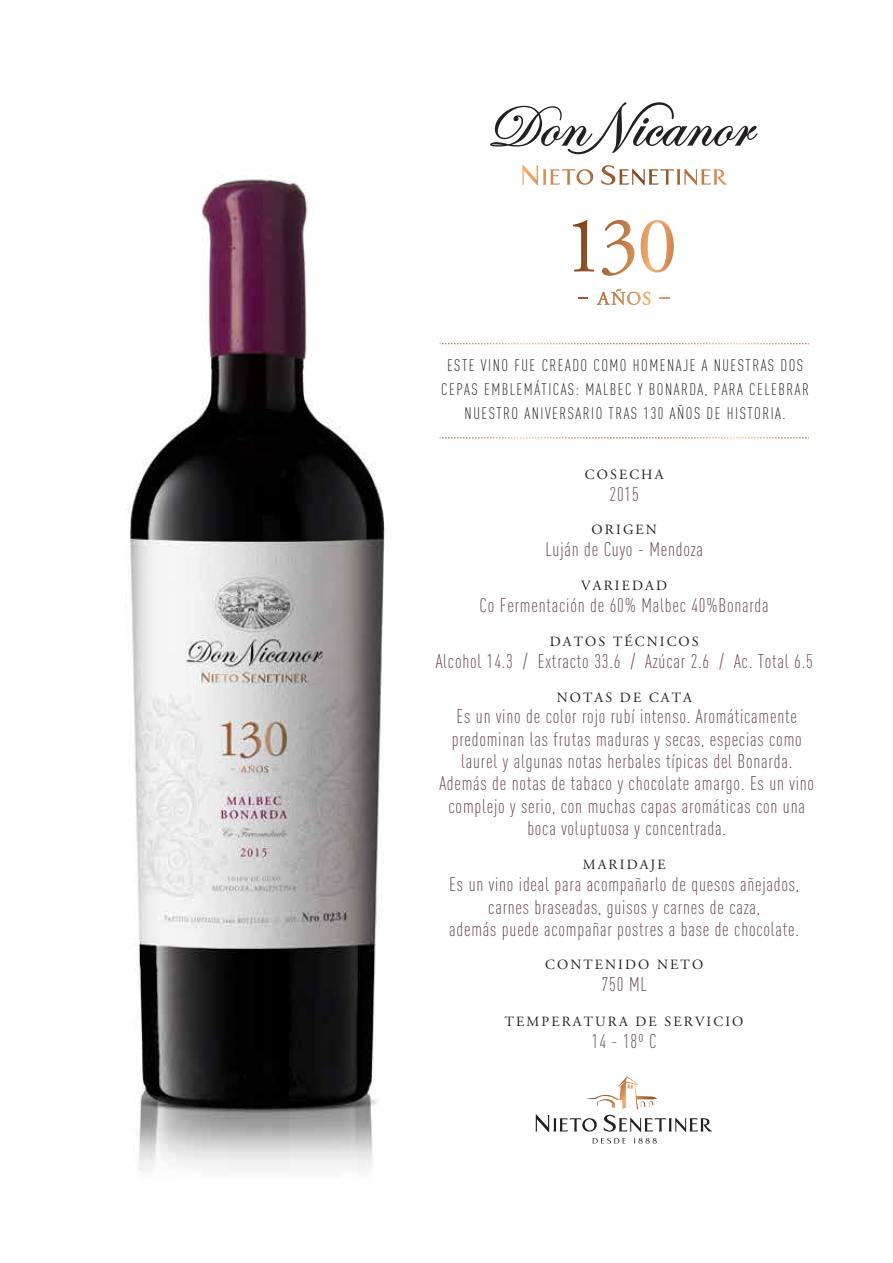
<style>
.page{position:relative;width:893px;height:1263px;background:#fff}
.page>*{position:absolute;margin:0;border:0;box-sizing:border-box;transform-origin:0 0}
.t1{font:300 19.5px/22.4px "DIN Cond";letter-spacing:.04em;color:#633f4b;text-align:center}
.t2{font:300 16.5px/24px "DIN Cond";letter-spacing:.09em;color:#231f20;text-align:center}
.t3{font:14.1px "Adobe Garamond Pro";letter-spacing:.15em;color:#231f20}
</style>
<div class="page">
<svg style="left:490px;top:102px;width:267px;height:52px"></svg>
<svg style="left:522px;top:165px;width:71px;height:20px"></svg>
<svg style="left:601px;top:165px;width:126px;height:20px"></svg>
<img style="left:126px;top:175px;width:260px;height:995px">
<svg style="left:573px;top:220px;width:21px;height:51px"></svg>
<svg style="left:602px;top:220px;width:32px;height:56px"></svg>
<svg style="left:640px;top:220px;width:34px;height:52px"></svg>
<svg style="left:597px;top:288px;width:53px;height:17px"></svg>
<svg style="left:592px;top:1138px;width:34px;height:5px"></svg>
<svg style="left:634px;top:1138px;width:23px;height:5px"></svg>
<svg style="left:535px;top:1076px;width:177px;height:55px"></svg>
<svg style="left:440px;top:343px;width:369px;height:1px"></svg>
<svg style="left:440px;top:437px;width:369px;height:1px"></svg>
<p class="t2" style="left:441px;top:353px;width:369px">ESTE VINO FUE CREADO COMO HOMENAJE A NUESTRAS DOS<br>CEPAS EMBLEMÁTICAS: MALBEC Y BONARDA, PARA CELEBRAR<br>NUESTRO ANIVERSARIO TRAS 130 AÑOS DE HISTORIA.</p>
<p class="t3" style="left:585px;top:466px;width:80px">COSECHA</p>
<p class="t1" style="left:609px;top:483px;width:31px">2015</p>
<p class="t3" style="left:592px;top:521px;width:67px">ORIGEN</p>
<p class="t1" style="left:545px;top:538px;width:159px">Luján de Cuyo - Mendoza</p>
<p class="t3" style="left:581px;top:577px;width:87px">VARIEDAD</p>
<p class="t1" style="left:480px;top:594px;width:291px">Co Fermentación de 60% Malbec 40%Bonarda</p>
<p class="t3" style="left:550px;top:632px;width:150px">DATOS TÉCNICOS</p>
<p class="t1" style="left:436px;top:649px;width:379px">Alcohol 14.3 / Extracto 33.6 / Azúcar 2.6 / Ac. Total 6.5</p>
<p class="t3" style="left:557px;top:689px;width:137px">NOTAS DE CATA</p>
<p class="t1" style="left:439px;top:705px;width:376px">Es un vino de color rojo rubí intenso. Aromáticamente predominan las frutas maduras y secas, especias como laurel y algunas notas herbales típicas del Bonarda.<br>Además de notas de tabaco y chocolate amargo. Es un vino complejo y serio, con muchas capas aromáticas con una boca voluptuosa y concentrada.</p>
<p class="t3" style="left:583px;top:855px;width:84px">MARIDAJE</p>
<p class="t1" style="left:449px;top:872px;width:351px">Es un vino ideal para acompañarlo de quesos añejados, carnes braseadas, guisos y carnes de caza,<br>además puede acompañar postres a base de chocolate.</p>
<p class="t3" style="left:545px;top:956px;width:160px">CONTENIDO NETO</p>
<p class="t1" style="left:602px;top:973px;width:46px">750 ML</p>
<p class="t3" style="left:505px;top:1012px;width:240px">TEMPERATURA DE SERVICIO</p>
<p class="t1" style="left:592px;top:1029px;width:66px">14 - 18º C</p>
</div>
